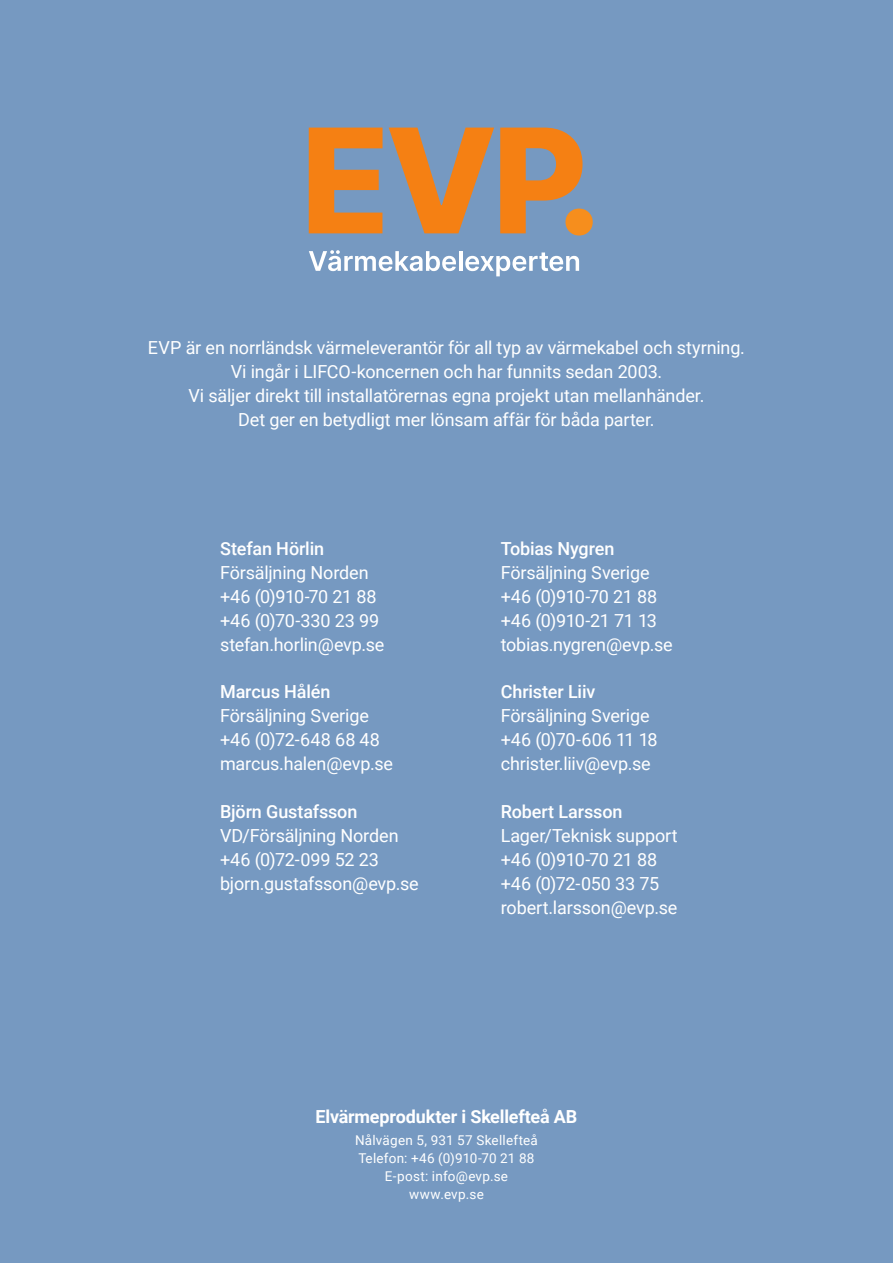
<style>
.page{position:relative;width:893px;height:1263px;background:#7699c1}
.page>*{position:absolute;margin:0;border:0;box-sizing:border-box;transform-origin:0 0}
.t1{font:18px/24px "Roboto";letter-spacing:-.01em;color:#fff}
.t2{font:500 18px "Roboto";letter-spacing:-.005em;color:#fff}
.t3{font:700 18px "Roboto";letter-spacing:-.01em;color:#fff}
.t4{font:13.5px/18px "Roboto";letter-spacing:.015em;color:#fff;text-align:center}
</style>
<div class="page">
<svg style="left:309px;top:128px;width:74px;height:105px"></svg>
<svg style="left:500px;top:128px;width:93px;height:107px"></svg>
<svg style="left:389px;top:128px;width:105px;height:105px"></svg>
<svg style="left:309px;top:250px;width:147px;height:21px"></svg>
<hr style="left:459px;top:251px;width:3px;height:20px;background:#fff">
<svg style="left:465px;top:252px;width:114px;height:24px"></svg>
<p class="t1" style="left:148px;top:337px;width:599px;text-align:center">EVP är en norrländsk värmeleverantör för all typ av värmekabel och styrning.<br>Vi ingår i LIFCO-koncernen och har funnits sedan 2003.<br>Vi säljer direkt till installatörernas egna projekt utan mellanhänder.<br>Det ger en betydligt mer lönsam affär för båda parter.</p>
<p class="t2" style="left:220px;top:541px;width:106px">Stefan Hörlin</p>
<p class="t1" style="left:220px;top:562px;width:166px">Försäljning Norden +46 (0)910-70 21 88 +46 (0)70-330 23 99 stefan.horlin@evp.se</p>
<p class="t2" style="left:220px;top:685px;width:112px">Marcus Hålén</p>
<p class="t1" style="left:220px;top:705px;width:174px">Försäljning Sverige +46 (0)72-648 68 48 marcus.halen@evp.se</p>
<p class="t2" style="left:220px;top:804px;width:139px">Björn Gustafsson</p>
<p class="t1" style="left:220px;top:825px;width:200px">VD/Försäljning Norden +46 (0)72-099 52 23 bjorn.gustafsson@evp.se</p>
<p class="t2" style="left:501px;top:541px;width:115px">Tobias Nygren</p>
<p class="t1" style="left:501px;top:562px;width:173px">Försäljning Sverige +46 (0)910-70 21 88 +46 (0)910-21 71 13 tobias.nygren@evp.se</p>
<p class="t2" style="left:501px;top:685px;width:96px">Christer Liiv</p>
<p class="t1" style="left:501px;top:705px;width:158px">Försäljning Sverige +46 (0)70-606 11 18 christer.liiv@evp.se</p>
<p class="t2" style="left:501px;top:804px;width:123px">Robert Larsson</p>
<p class="t1" style="left:501px;top:825px;width:178px">Lager/Teknisk support +46 (0)910-70 21 88 +46 (0)72-050 33 75 robert.larsson@evp.se</p>
<p class="t3" style="left:316px;top:1109px;width:263px">Elvärmeprodukter i Skellefteå AB</p>
<p class="t4" style="left:355px;top:1132px;width:184px">Nålvägen 5, 931 57 Skellefteå<br>Telefon: +46 (0)910-70 21 88<br>E-post: info@evp.se www.evp.se</p>
</div>
